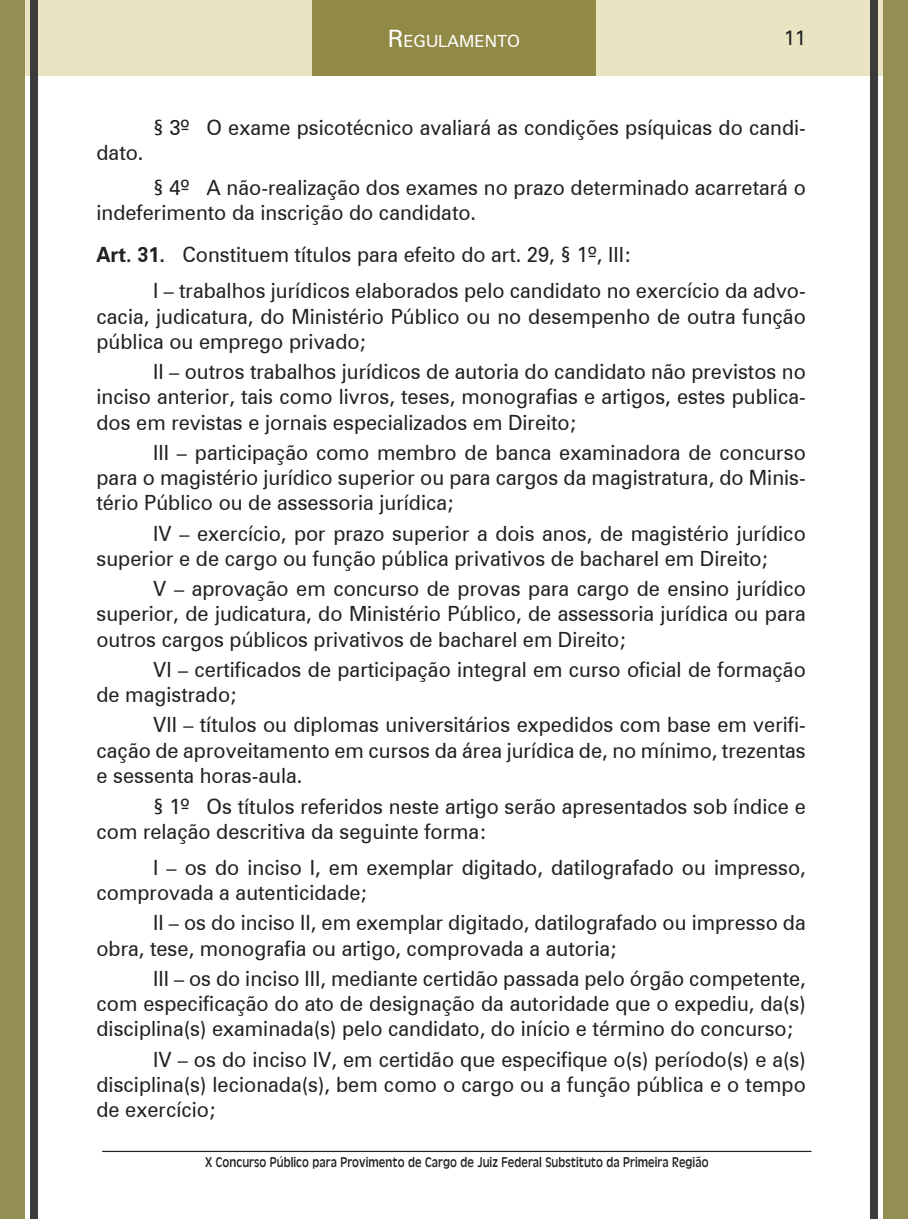
<style>
.page{position:relative;width:908px;height:1219px;background:#fff}
.page>*{position:absolute;margin:0;border:0;box-sizing:border-box;transform-origin:0 0}
.t1{font:21px/25.2px "Zurich BT";color:#212125;scale:.96 1}
.t2{font:20px "Zurich BT";color:#212125}
.t3{font:16.8px "Zurich BT";color:#fff}
.t4{font:14px "Antique Condensed";color:#212125}
.s1{font-size:24px}
.s2{font-weight:700}
</style>
<div class="page">
<div style="left:0;top:0;width:907px;height:76px;background:#e9e5c2"></div>
<hr style="left:102px;top:1151px;width:709px;height:1px;background:#212125">
<div style="left:312px;top:0;width:283px;height:76px;background:#918946"></div>
<div style="left:30px;top:0;width:7px;height:1219px;background:#3b3a3d"></div>
<div style="left:0;top:0;width:24px;height:1219px;background:#958e52"></div>
<div style="left:870px;top:0;width:7px;height:1219px;background:#3b3a3d"></div>
<div style="left:883px;top:0;width:24px;height:1219px;background:#958e52"></div>
<p class="t3" style="left:387px;top:31px;width:134px"><span class="s1">R</span>EGULAMENTO</p>
<p class="t2" style="left:783px;top:26px;width:24px">11</p>
<p class="t1" style="left:153px;top:115px;width:681px">§ 3º O exame psicotécnico avaliará as condições psíquicas do candi-</p>
<p class="t1" style="left:96px;top:140px;width:50px">dato.</p>
<p class="t1" style="left:96px;top:175px;width:740px;text-indent:57px">§ 4º A não-realização dos exames no prazo determinado acarretará o indeferimento da inscrição do candidato.</p>
<p class="t1" style="left:153px;top:237px;width:681px;line-height:36px;text-indent:-57px"><span class="s2">Art. 31.</span> Constituem títulos para efeito do art. 29, § 1º, III:<br>I – trabalhos jurídicos elaborados pelo candidato no exercício da advo-</p>
<p class="t1" style="left:96px;top:303px;width:740px">cacia, judicatura, do Ministério Público ou no desempenho de outra função pública ou emprego privado;</p>
<p class="t1" style="left:96px;top:359px;width:740px;text-align:justify;text-indent:57px">II – outros trabalhos jurídicos de autoria do candidato não previstos no inciso anterior, tais como livros, teses, monografias e artigos, estes publica&shy;dos em revistas e jornais especializados em Direito;</p>
<p class="t1" style="left:96px;top:440px;width:740px;text-align:justify;text-indent:57px">III – participação como membro de banca examinadora de concurso para o magistério jurídico superior ou para cargos da magistratura, do Minis&shy;tério Público ou de assessoria jurídica;</p>
<p class="t1" style="left:96px;top:520px;width:740px;text-indent:57px">IV – exercício, por prazo superior a dois anos, de magistério jurídico superior e de cargo ou função pública privativos de bacharel em Direito;</p>
<p class="t1" style="left:96px;top:576px;width:740px;text-align:justify;text-indent:57px">V – aprovação em concurso de provas para cargo de ensino jurídico superior, de judicatura, do Ministério Público, de assessoria jurídica ou para outros cargos públicos privativos de bacharel em Direito;</p>
<p class="t1" style="left:96px;top:657px;width:740px;text-indent:57px">VI – certificados de participação integral em curso oficial de formação de magistrado;</p>
<p class="t1" style="left:96px;top:712px;width:740px;text-align:justify;text-indent:57px">VII – títulos ou diplomas universitários expedidos com base em verifi&shy;cação de aproveitamento em cursos da área jurídica de, no mínimo, trezentas e sessenta horas-aula.</p>
<p class="t1" style="left:96px;top:793px;width:740px;text-indent:57px">§ 1º Os títulos referidos neste artigo serão apresentados sob índice e com relação descritiva da seguinte forma:</p>
<p class="t1" style="left:96px;top:854px;width:740px;text-indent:57px">I – os do inciso I, em exemplar digitado, datilografado ou impresso, comprovada a autenticidade;</p>
<p class="t1" style="left:96px;top:910px;width:740px;text-indent:57px">II – os do inciso II, em exemplar digitado, datilografado ou impresso da obra, tese, monografia ou artigo, comprovada a autoria;</p>
<p class="t1" style="left:96px;top:966px;width:740px;text-align:justify;text-indent:57px">III – os do inciso III, mediante certidão passada pelo órgão competente, com especificação do ato de designação da autoridade que o expediu, da(s) disciplina(s) examinada(s) pelo candidato, do início e término do concurso;</p>
<p class="t1" style="left:96px;top:1046px;width:740px;text-align:justify;text-indent:57px">IV – os do inciso IV, em certidão que especifique o(s) período(s) e a(s) disciplina(s) lecionada(s), bem como o cargo ou a função pública e o tempo de exercício;</p>
<p class="t4" style="left:205px;top:1154px;width:504px">X Concurso Público para Provimento de Cargo de Juiz Federal Substituto da Primeira Região</p>
</div>
